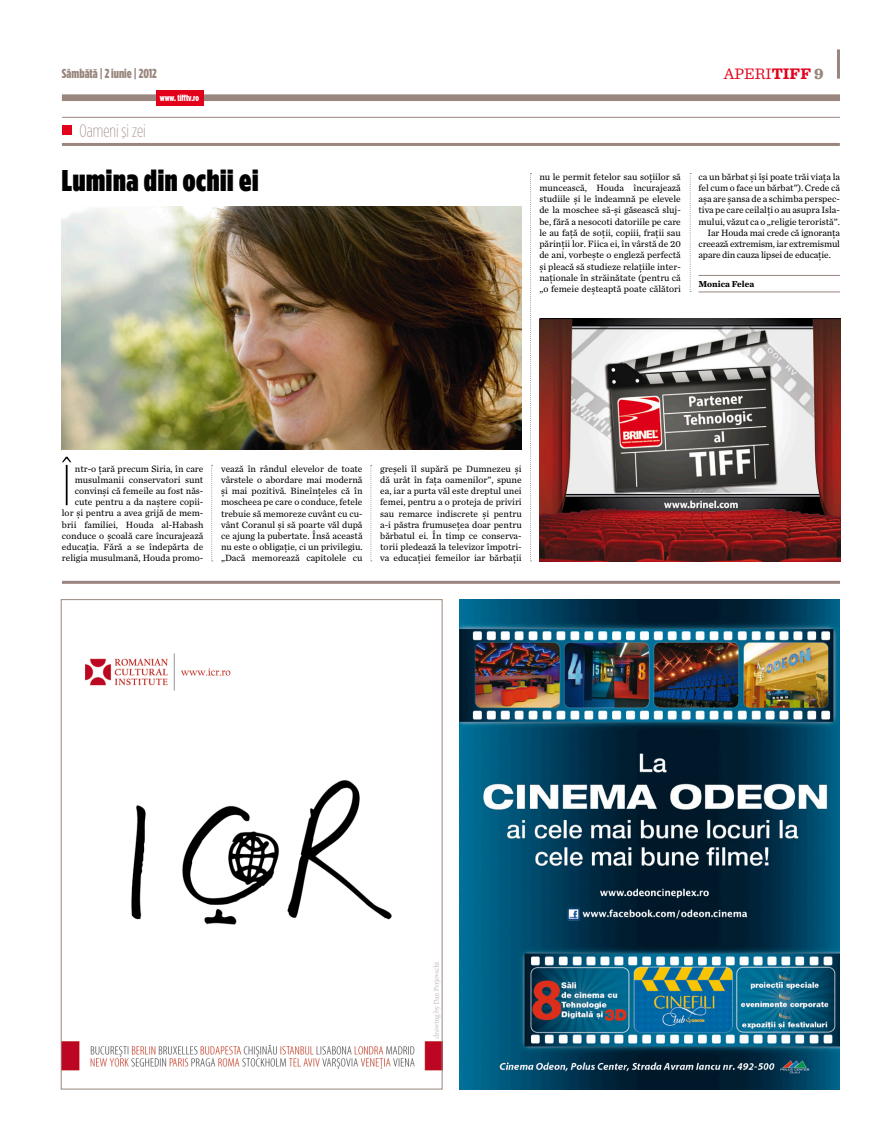
<style>
.page{position:relative;width:893px;height:1134px;background:#fff}
.page>*{position:absolute;margin:0;border:0;box-sizing:border-box;transform-origin:0 0}
.t1{font:200 57.6px "Gotham Condensed";color:#000}
.t2{font:900 30px "Gotham Condensed";letter-spacing:.02em;color:#000}
.t3{font:200 18px "Gotham Condensed";color:#9a867e}
.t4{font:16px "Sentinel";color:#e2001a}
.t5{font:900 13px "Gotham Condensed";color:#9a867e}
.t6{font:9.5px/11.2px "Chronicle Text G2";color:#000;text-align:justify}
.t7{font:900 9px "Gotham Condensed";letter-spacing:-.005em;color:#fff}
.t8{font:700 9px "Chronicle Text G2";color:#000}
.s1{font-weight:700}
.s2{font-weight:900;color:#9a867e}
</style>
<div class="page">
<div style="left:62px;top:94px;width:778px;height:7px;background:#9a867e"></div>
<hr style="left:837px;top:49px;width:3px;height:30px;background:#9a867e">
<div style="left:156px;top:90px;width:47px;height:16px;background:#e2001a"></div>
<img style="left:62px;top:207px;width:460px;height:242px">
<hr style="left:698px;top:275px;width:142px;height:1px;background:#9a867e">
<hr style="left:698px;top:292px;width:142px;height:1px;background:#9a867e">
<hr style="left:62px;top:143px;width:778px;height:3px;background:#9a867e">
<hr style="left:62px;top:117px;width:778px;height:1px;background:#9a867e">
<div style="left:62px;top:126px;width:10px;height:9px;background:#e2001a"></div>
<svg style="left:211px;top:465px;width:2px;height:96px"></svg>
<hr style="left:62px;top:581px;width:778px;height:3px;background:#9a867e">
<img style="left:539px;top:319px;width:301px;height:242px">
<svg style="left:530px;top:173px;width:1px;height:388px"></svg>
<svg style="left:690px;top:173px;width:1px;height:119px"></svg>
<svg style="left:370px;top:465px;width:2px;height:96px"></svg>
<img style="left:63px;top:653px;width:377px;height:418px">
<img style="left:459px;top:600px;width:381px;height:489px">
<h3 class="t5" style="left:62px;top:65px;width:97px">Sâmbătă | 2 iunie | 2012</h3>
<h3 class="t4" style="left:724px;top:61px;width:102px">APERI<span class="s1">TIFF</span> <span class="s2">9</span></h3>
<p class="t7" style="left:160px;top:92px;width:41px">www. tifftv.ro</p>
<h3 class="t3" style="left:80px;top:121px;width:68px">Oameni şi zei</h3>
<h2 class="t2" style="left:62px;top:162px;width:198px">Lumina din ochii ei</h2>
<p class="t6" style="left:539px;top:170px;width:143px">nu le permit fetelor sau soţiilor să muncească, Houda încurajează studiile şi le îndeamnă pe elevele de la moschee să-şi găsească sluj&shy;be, fără a nesocoti datoriile pe care le au faţă de soţii, copiii, fraţii sau părinţii lor. Fiica ei, în vârstă de 20 de ani, vorbeşte o engleză perfectă şi pleacă să studieze relaţiile inter&shy;naţionale în străinătate (pentru că „o femeie deşteaptă poate călători</p>
<p class="t6" style="left:698px;top:170px;width:143px">ca un bărbat şi îşi poate trăi viaţa la</p>
<p class="t6" style="left:698px;top:182px;width:143px">fel cum o face un bărbat”). Crede că</p>
<p class="t6" style="left:698px;top:193px;width:143px">aşa are şansa de a schimba perspec-</p>
<p class="t6" style="left:698px;top:204px;width:143px">tiva pe care ceilalţi o au asupra Isla-</p>
<p class="t6" style="left:698px;top:215px;width:143px">mului, văzut ca o „religie teroristă”.</p>
<p class="t6" style="left:707px;top:226px;width:134px">Iar Houda mai crede că ignoranța</p>
<p class="t6" style="left:698px;top:238px;width:143px">creează extremism, iar extremismul</p>
<p class="t6" style="left:698px;top:249px;width:134px">apare din cauza lipsei de educaţie.</p>
<p class="t8" style="left:698px;top:276px;width:57px">Monica Felea</p>
<h1 class="t1" style="left:62px;top:453px;width:10px">Î</h1>
<p class="t6" style="left:62px;top:462px;width:143px;text-align:right">ntr-o ţară precum Siria, în care musulmanii conservatori sunt convinşi că femeile au fost năs&shy;cute pentru a da naştere copii&shy;lor şi pentru a avea grijă de mem&shy;brii familiei, Houda al-Habash conduce o şcoală care încurajează educaţia. Fără a se îndepărta de religia musulmană, Houda promo-</p>
<p class="t6" style="left:380px;top:462px;width:143px">greşeli îl supără pe Dumnezeu şi dă urât în faţa oamenilor”, spune ea, iar a purta văl este dreptul unei femei, pentru a o proteja de priviri sau remarce indiscrete şi pentru a-i păstra frumuseţea doar pentru bărbatul ei. În timp ce conserva&shy;torii pledează la televizor împotri&shy;va educaţiei femeilor iar bărbaţii</p>
<p class="t6" style="left:221px;top:462px;width:143px">vează în rândul elevelor de toate vârstele o abordare mai modernă şi mai pozitivă. Bineînţeles că în moscheea pe care o conduce, fetele trebuie să memoreze cuvânt cu cu&shy;vânt Coranul şi să poarte văl după ce ajung la pubertate. Însă această nu este o obligaţie, ci un privilegiu. „Dacă memorează capitolele cu</p>
</div>
